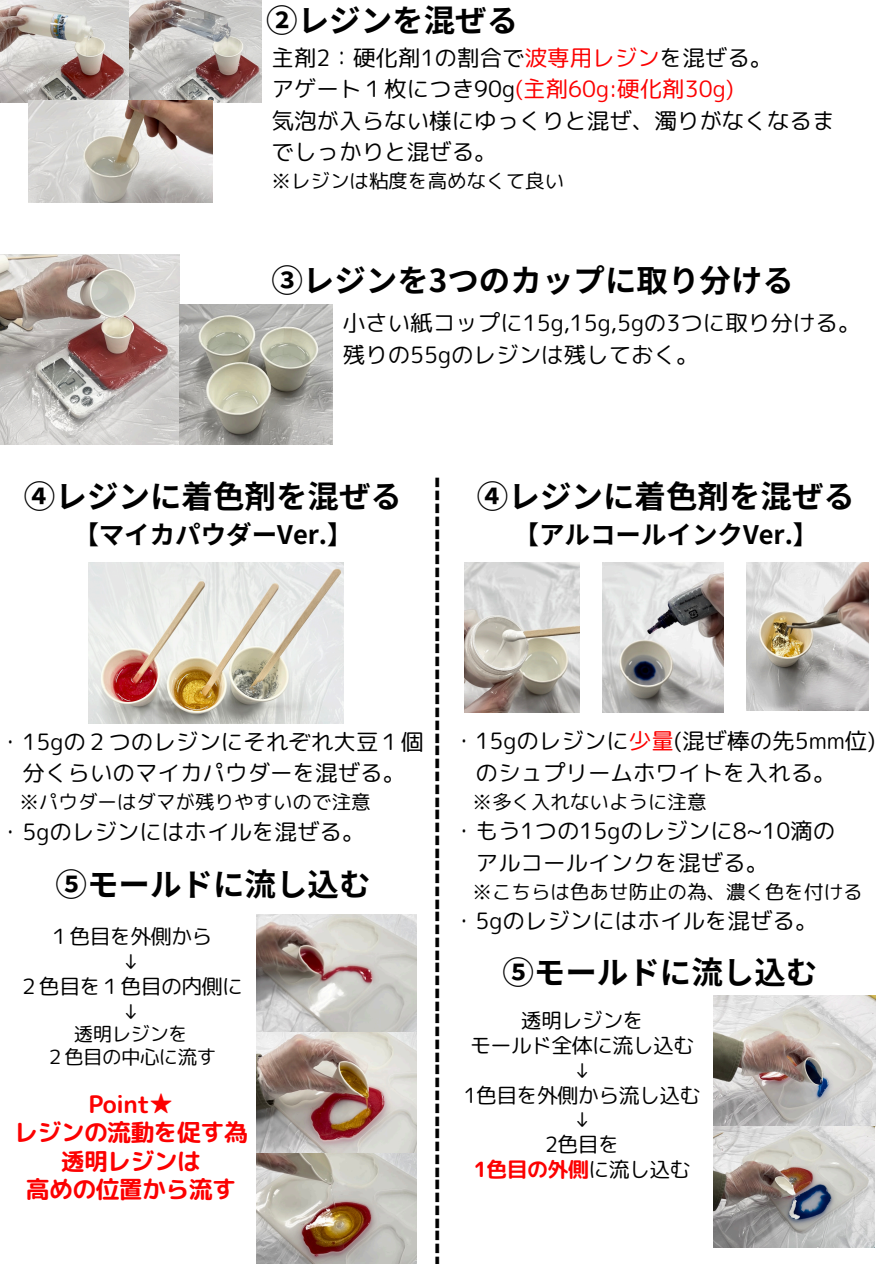
<style>
.page{position:relative;width:894px;height:1264px;background:#fff}
.page>*{position:absolute;margin:0;border:0;box-sizing:border-box;transform-origin:0 0}
.t1{font:700 34.5px "Noto Sans JP";color:#000}
.t2{font:700 31.5px "Noto Sans JP";color:#000}
.t3{font:700 25.5px "Noto Sans JP";color:#000}
.t4{font:24px/28.2px "rounded mplus 1 p bold";letter-spacing:-.03em;color:#fc0101;text-align:center}
.t5{font:22.5px/31.5px "rounded mplus 1 p regular";color:#000}
.t6{font:22.5px "rounded mplus 1 p regular";color:#fc0101}
.t7{font:21px/24.8px "rounded mplus 1 p regular";letter-spacing:-.03em;color:#000;text-align:center}
.t8{font:19.5px "rounded mplus 1 p regular";color:#000}
.t9{font:19.5px "rounded mplus 1 p regular";letter-spacing:-.03em;color:#000}
.s1{color:#fc0101}
.s2{color:#000}
.s3{font-family:"rounded mplus 1 p bold";color:#fc0101}
</style>
<div class="page">
<img style="left:0;top:254px;width:179px;height:190px">
<img style="left:179px;top:304px;width:153px;height:140px">
<img style="left:88px;top:562px;width:255px;height:161px">
<img style="left:257px;top:914px;width:159px;height:349px">
<img style="left:602px;top:562px;width:121px;height:150px">
<img style="left:464px;top:562px;width:115px;height:150px">
<img style="left:746px;top:562px;width:121px;height:148px">
<img style="left:713px;top:995px;width:162px;height:252px">
<img style="left:0;top:0;width:262px;height:102px">
<img style="left:28px;top:100px;width:185px;height:103px">
<p class="t2" style="left:266px;top:-5px;width:253px">②レジンを混ぜる</p>
<p class="t5" style="left:271px;top:41px;width:502px">主剤2：硬化剤1の割合で<span class="s1">波専用レジン</span>を混ぜる。</p>
<p class="t6" style="left:271px;top:73px;width:463px"><span class="s2">アゲート１枚につき90g</span>(主剤60g:硬化剤30g)</p>
<p class="t5" style="left:271px;top:104px;width:564px">気泡が入らない様にゆっくりと混ぜ、濁りがなくなるまでしっかりと混ぜる。</p>
<h1 class="t8" style="left:271px;top:167px;width:294px">※レジンは粘度を高めなくて良い</h1>
<p class="t2" style="left:271px;top:255px;width:524px">③レジンを3つのカップに取り分ける</p>
<p class="t5" style="left:342px;top:307px;width:519px">小さい紙コップに15g,15g,5gの3つに取り分ける。</p>
<p class="t5" style="left:342px;top:338px;width:357px">残りの55gのレジンは残しておく。</p>
<h2 class="t2" style="left:24px;top:471px;width:379px">④レジンに着色剤を混ぜる</h2>
<p class="t3" style="left:73px;top:514px;width:281px">【マイカパウダーVer.】</p>
<h1 class="t5" style="left:0;top:725px;width:425px">・15gの２つのレジンにそれぞれ大豆１個</h1>
<p class="t5" style="left:22px;top:756px;width:384px">分くらいのマイカパウダーを混ぜる。</p>
<p class="t8" style="left:19px;top:788px;width:352px">※パウダーはダマが残りやすいので注意</p>
<p class="t5" style="left:0;top:815px;width:366px">・5gのレジンにはホイルを混ぜる。</p>
<h2 class="t2" style="left:55px;top:859px;width:316px">⑤モールドに流し込む</h2>
<p class="t7" style="left:49px;top:924px;width:165px">１色目を外側から</p>
<p class="t7" style="left:120px;top:948px;width:22px">↓</p>
<p class="t7" style="left:19px;top:973px;width:226px">２色目を１色目の内側に</p>
<p class="t7" style="left:120px;top:998px;width:22px">↓</p>
<p class="t8" style="left:74px;top:1020px;width:115px">透明レジンを</p>
<p class="t9" style="left:45px;top:1042px;width:172px">２色目の中心に流す</p>
<p class="t4" style="left:14px;top:1090px;width:235px">Point★<br>レジンの流動を促す為透明レジンは<br>高めの位置から流す</p>
<p class="t1" style="left:467px;top:476px;width:792px;rotate:90deg">--------------------------------------------------------------</p>
<p class="t2" style="left:477px;top:471px;width:379px">④レジンに着色剤を混ぜる</p>
<p class="t3" style="left:513px;top:514px;width:306px">【アルコールインクVer.】</p>
<p class="t5" style="left:453px;top:725px;width:424px">・15gのレジンに<span class="s1">少量</span>(混ぜ棒の先5mm位)</p>
<p class="t5" style="left:475px;top:756px;width:361px">のシュプリームホワイトを入れる。</p>
<h1 class="t8" style="left:472px;top:788px;width:235px">※多く入れないように注意</h1>
<p class="t5" style="left:453px;top:815px;width:384px">・もう1つの15gのレジンに8~10滴の</p>
<p class="t5" style="left:475px;top:846px;width:294px">アルコールインクを混ぜる。</p>
<p class="t8" style="left:472px;top:878px;width:391px">※こちらは色あせ防止の為、濃く色を付ける</p>
<p class="t5" style="left:453px;top:905px;width:366px">・5gのレジンにはホイルを混ぜる。</p>
<p class="t2" style="left:502px;top:947px;width:316px">⑤モールドに流し込む</p>
<p class="t7" style="left:463px;top:1007px;width:238px">透明レジンを<br>モールド全体に流し込む↓<br>1色目を外側から流し込む↓<br>2色目を<br><span class="s3">1色目の外側</span>に流し込む</p>
</div>
